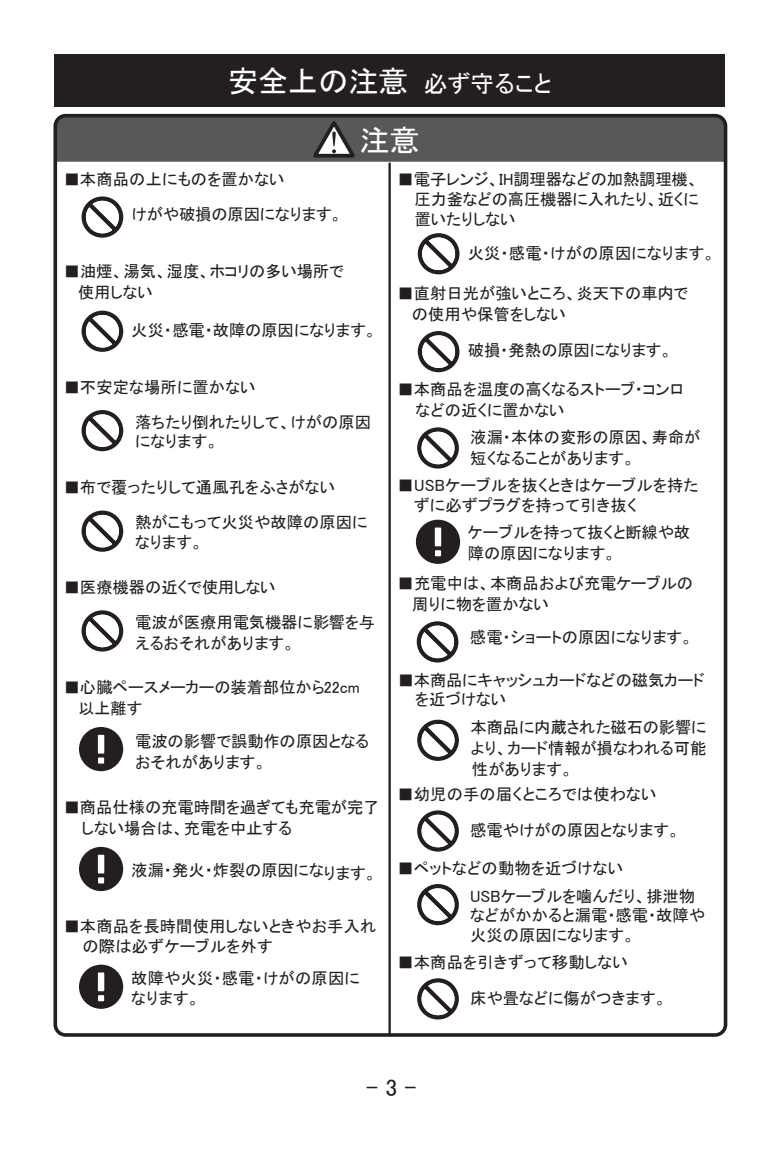
<style>
.page{position:relative;width:783px;height:1149px;background:#fff}
.page>*{position:absolute;margin:0;border:0;box-sizing:border-box;transform-origin:0 0}
.t1{font:30px/59.1px "MS P Gothic";color:#fff;text-align:center}
.t2{font:23.7px "MS P Gothic";color:#231f20}
.t3{font:16.2px/20.7px "MS P Gothic";color:#231f20}
.s1{font-size:23.7px}
</style>
<div class="page">
<div style="left:55px;top:55px;width:670px;height:52px;background:#231f20"></div>
<div style="left:53px;top:114px;width:674px;height:922px;border:4px solid #231f20;border-radius:11px"></div>
<hr style="left:388px;top:162px;width:2px;height:872px;background:#231f20">
<svg style="left:54px;top:115px;width:671px;height:47px"></svg>
<svg style="left:81px;top:196px;width:42px;height:41px"></svg>
<svg style="left:81px;top:310px;width:42px;height:42px"></svg>
<svg style="left:81px;top:410px;width:42px;height:41px"></svg>
<svg style="left:81px;top:510px;width:42px;height:41px"></svg>
<svg style="left:81px;top:610px;width:42px;height:41px"></svg>
<div style="left:79px;top:726px;width:44px;height:45px;background:#231f20;border-radius:50%"></div>
<div style="left:98px;top:734px;width:6px;height:19px;background:#fff"></div>
<svg style="left:98px;top:757px;width:6px;height:6px"></svg>
<div style="left:79px;top:846px;width:44px;height:44px;background:#231f20;border-radius:50%"></div>
<div style="left:98px;top:854px;width:6px;height:19px;background:#fff"></div>
<svg style="left:98px;top:877px;width:6px;height:6px"></svg>
<div style="left:79px;top:964px;width:44px;height:44px;background:#231f20;border-radius:50%"></div>
<div style="left:98px;top:972px;width:6px;height:18px;background:#fff"></div>
<svg style="left:98px;top:995px;width:6px;height:5px"></svg>
<svg style="left:417px;top:233px;width:42px;height:41px"></svg>
<svg style="left:417px;top:331px;width:42px;height:41px"></svg>
<svg style="left:417px;top:427px;width:42px;height:41px"></svg>
<div style="left:416px;top:519px;width:44px;height:44px;background:#231f20;border-radius:50%"></div>
<div style="left:434px;top:527px;width:7px;height:19px;background:#fff"></div>
<svg style="left:435px;top:550px;width:6px;height:6px"></svg>
<svg style="left:416px;top:621px;width:42px;height:41px"></svg>
<svg style="left:417px;top:719px;width:42px;height:41px"></svg>
<svg style="left:417px;top:810px;width:42px;height:41px"></svg>
<svg style="left:417px;top:884px;width:42px;height:40px"></svg>
<svg style="left:417px;top:978px;width:42px;height:41px"></svg>
<h1 class="t1" style="left:228px;top:51px;width:325px">安全上の注意 <span class="s1">必ず守ること</span>注意</h1>
<p class="t3" style="left:131px;top:162px;width:212px;line-height:34.8px;text-indent:-68px">■本商品の上にものを置かない<br>けがや破損の原因になります。</p>
<p class="t3" style="left:414px;top:170px;width:286px;line-height:19.5px;text-align:justify;text-indent:-17px">■電子レンジ、IH調理器などの加熱調理機、圧力釜などの高圧機器に入れたり、近くに置いたりしない</p>
<p class="t3" style="left:467px;top:242px;width:249px">火災・感電・けがの原因になります。</p>
<p class="t3" style="left:412px;top:282px;width:278px;text-indent:-14px">■直射日光が強いところ、炎天下の車内での使用や保管をしない</p>
<p class="t3" style="left:467px;top:340px;width:206px">破損・発熱の原因になります。</p>
<p class="t3" style="left:415px;top:378px;width:270px;text-indent:-18px">■本商品を温度の高くなるストーブ・コンロなどの近くに置かない</p>
<p class="t3" style="left:470px;top:426px;width:231px">液漏・本体の変形の原因、寿命が短くなることがあります。</p>
<p class="t3" style="left:78px;top:261px;width:267px;text-indent:-14px">■油煙、湯気、湿度、ホコリの多い場所で使用しない</p>
<p class="t3" style="left:131px;top:320px;width:247px">火災・感電・故障の原因になります。</p>
<p class="t3" style="left:135px;top:369px;width:237px;line-height:35.1px;text-indent:-71px">■不安定な場所に置かない<br>落ちたり倒れたりして、けがの原因</p>
<p class="t3" style="left:135px;top:431px;width:85px">になります。</p>
<p class="t3" style="left:135px;top:469px;width:234px;line-height:35.1px;text-indent:-71px">■布で覆ったりして通風孔をふさがない<br>熱がこもって火災や故障の原因に</p>
<p class="t3" style="left:135px;top:531px;width:69px">なります。</p>
<p class="t3" style="left:135px;top:569px;width:241px;line-height:35.1px;text-indent:-71px">■医療機器の近くで使用しない<br>電波が医療用電気機器に影響を与</p>
<p class="t3" style="left:135px;top:632px;width:161px">えるおそれがあります。</p>
<p class="t3" style="left:78px;top:677px;width:283px;text-indent:-14px">■心臓ペースメーカーの装着部位から22cm以上離す</p>
<p class="t3" style="left:135px;top:730px;width:236px">電波の影響で誤動作の原因となるおそれがあります。</p>
<p class="t3" style="left:413px;top:475px;width:286px;line-height:19.5px;text-indent:-16px">■USBケーブルを抜くときはケーブルを持たずに必ずプラグを持って引き抜く</p>
<p class="t3" style="left:467px;top:521px;width:224px">ケーブルを持って抜くと断線や故障の原因になります。</p>
<p class="t3" style="left:412px;top:572px;width:282px;text-indent:-15px">■充電中は、本商品および充電ケーブルの周りに物を置かない</p>
<p class="t3" style="left:470px;top:626px;width:225px">感電・ショートの原因になります。</p>
<p class="t3" style="left:415px;top:670px;width:291px;line-height:19.5px;text-indent:-18px">■本商品にキャッシュカードなどの磁気カードを近づけない</p>
<p class="t3" style="left:470px;top:716px;width:237px;text-align:justify">本商品に内蔵された磁石の影響により、カード情報が損なわれる可能性があります。</p>
<p class="t3" style="left:397px;top:783px;width:260px">■幼児の手の届くところでは使わない</p>
<p class="t3" style="left:470px;top:819px;width:211px">感電やけがの原因となります。</p>
<p class="t3" style="left:470px;top:853px;width:226px;line-height:28.2px;text-indent:-72px">■ペットなどの動物を近づけない<br>USBケーブルを噛んだり、排泄物</p>
<p class="t3" style="left:470px;top:905px;width:236px;line-height:19.5px">などがかかると漏電・感電・故障や火災の原因になります。</p>
<p class="t3" style="left:397px;top:951px;width:231px">■本商品を引きずって移動しない</p>
<p class="t3" style="left:470px;top:987px;width:198px">床や畳などに傷がつきます。</p>
<p class="t3" style="left:82px;top:797px;width:299px;text-indent:-18px">■商品仕様の充電時間を過ぎても充電が完了しない場合は、充電を中止する</p>
<p class="t3" style="left:131px;top:859px;width:194px">液漏・発火・炸裂の原因にな</p>
<p class="t3" style="left:323px;top:862px;width:54px">ります。</p>
<p class="t3" style="left:82px;top:916px;width:295px;line-height:19.5px;text-indent:-19px">■本商品を長時間使用しないときやお手入れの際は必ずケーブルを外す</p>
<p class="t3" style="left:131px;top:968px;width:230px;line-height:19.5px">故障や火災・感電・けがの原因になります。</p>
<h2 class="t2" style="left:366px;top:1075px;width:52px">-3-</h2>
</div>
